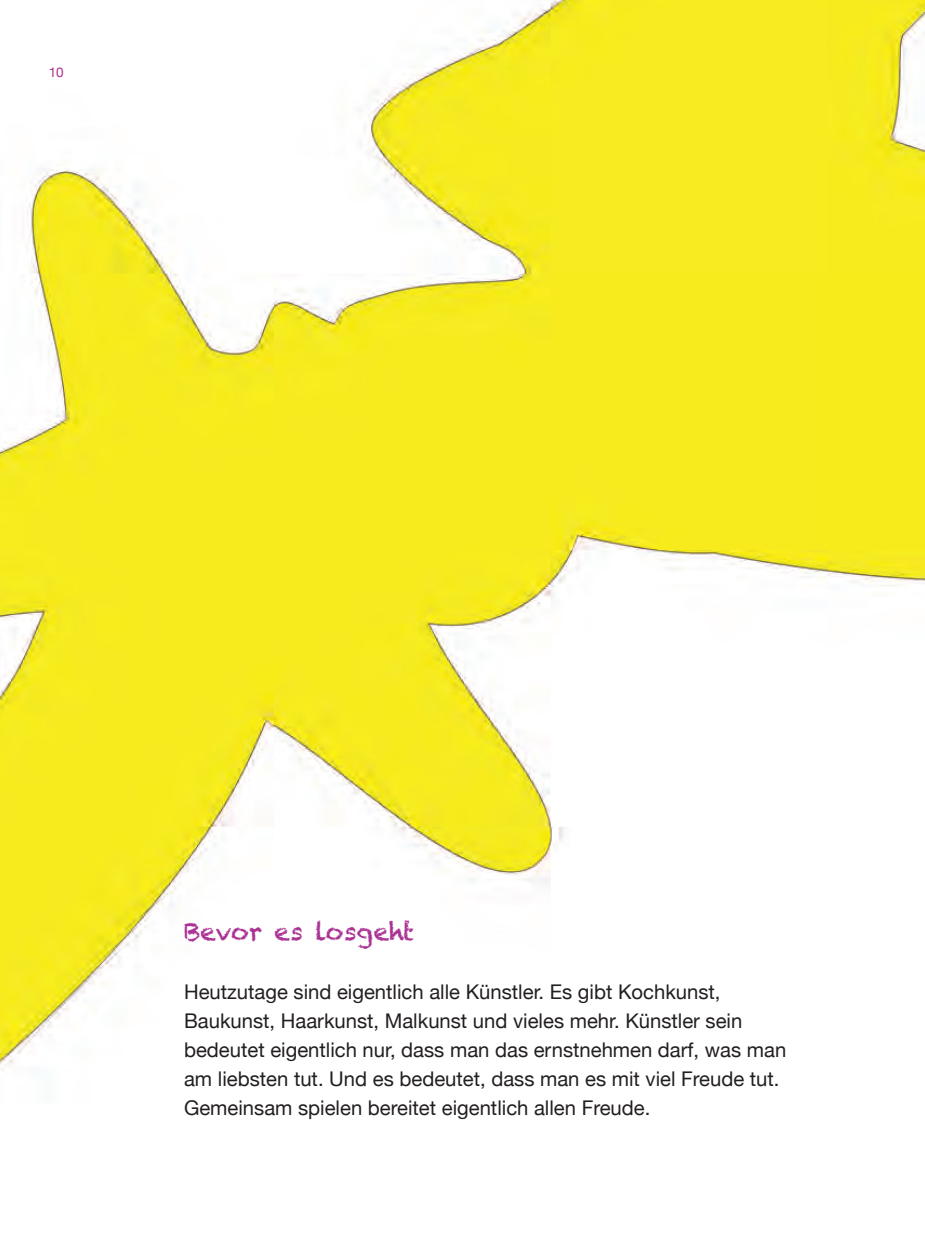
<style>
.page{position:relative;width:925px;height:1244px;background:#fff}
.page>*{position:absolute;margin:0;border:0;box-sizing:border-box;transform-origin:0 0}
.Helv_3_Absatzübersch{font:24.75px "Chalkduster";color:#a93193}
.Helv_Text_Flatter{font:20.25px/29.2px "Helvetica Neue";color:#231f20}
.t1{font:13.5px "Helvetica Neue";color:#a93193}
</style>
<div class="page">
<img style="left:0;top:0;width:925px;height:1071px">
<p class="t1" style="left:49px;top:64px;width:17px">10</p>
<p class="Helv_3_Absatzübersch" style="left:184px;top:917px;width:232px">Bevor es losgeht</p>
<p class="Helv_Text_Flatter" style="left:184px;top:976px;width:538px">Heutzutage sind eigentlich alle Künstler. Es gibt Kochkunst,</p>
<p class="Helv_Text_Flatter" style="left:184px;top:1005px;width:604px">Baukunst, Haarkunst, Malkunst und vieles mehr. Künstler sein bedeutet eigentlich nur, dass man das ernstnehmen darf, was man am liebsten tut. Und es bedeutet, dass man es mit viel Freude tut.<br>Gemeinsam spielen bereitet eigentlich allen Freude.</p>
</div>
